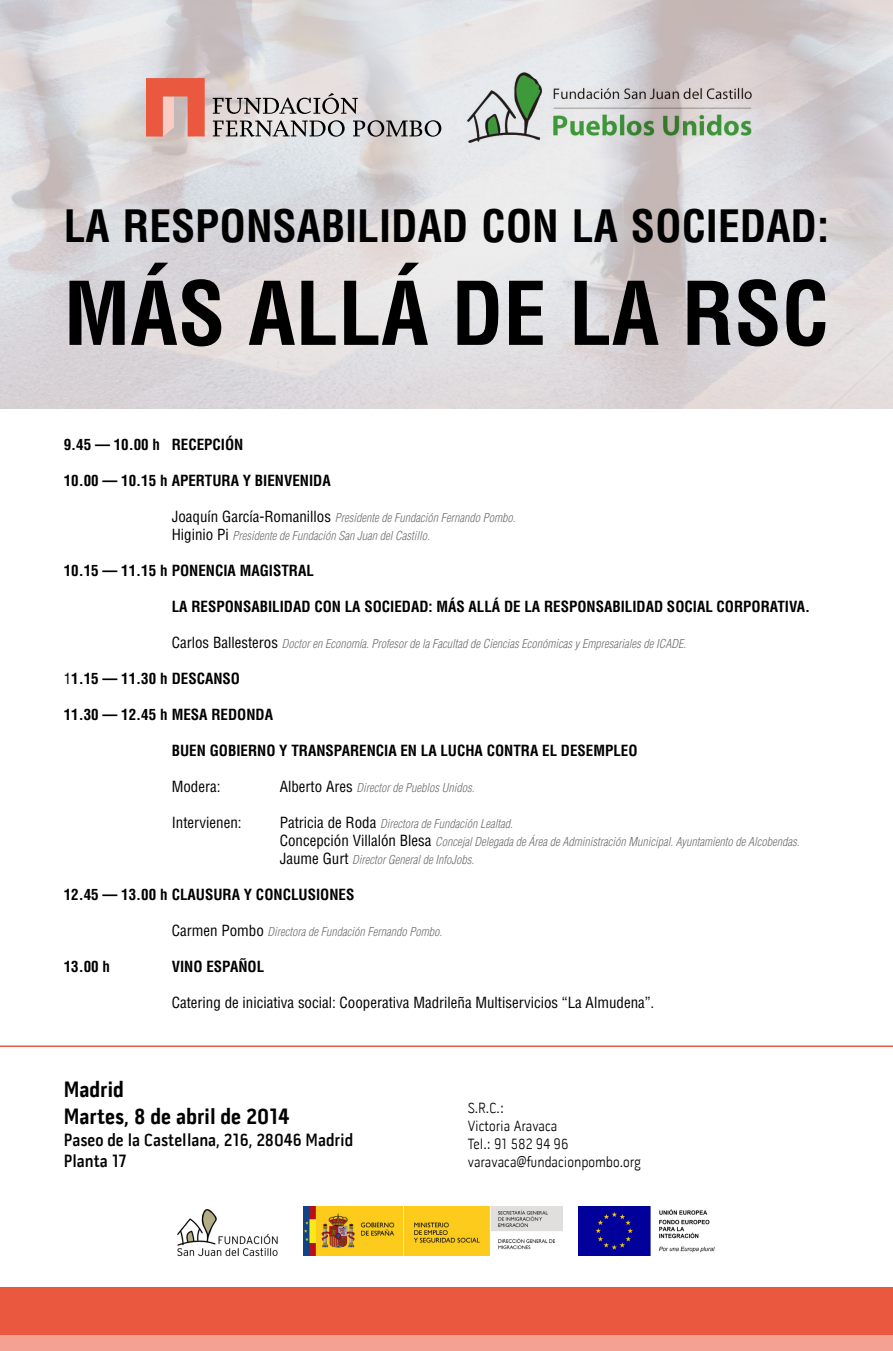
<style>
.page{position:relative;width:893px;height:1351px;background:#fff}
.page>*{position:absolute;margin:0;border:0;box-sizing:border-box;transform-origin:0 0}
.t1{font:700 condensed 85.5px "Helvetica LT Std";color:#000}
.t2{font:700 condensed 43.5px "Helvetica LT Std";color:#000}
.t3{font:700 22.5px/27px "Pill Gothic 300 mg";color:#000}
.t4{font:600 18px/21.6px "Pill Gothic 300 mg";color:#000}
.t5{font:700 condensed 15px "Helvetica LT Std";color:#000}
.t6{font:condensed 15px "Helvetica LT Std";color:#000}
.t7{font:300 15px/18px "Pill Gothic 300 mg";color:#000}
.t8{font:italic 300 condensed 12px/18px "Helvetica LT Std";color:#6d6e71}
.s1{font-weight:400;font-style:normal;font-size:15px;color:#000}
.s2{font-weight:400}
</style>
<div class="page">
<img style="left:0;top:0;width:893px;height:408px">
<div style="left:0;top:1314px;width:893px;height:36px;background:#f4a093"></div>
<div style="left:0;top:1287px;width:893px;height:47px;background:#e9583f"></div>
<hr style="left:0;top:1045px;width:893px;height:1px;background:#e9583f">
<img style="left:177px;top:1209px;width:101px;height:48px">
<img style="left:579px;top:1206px;width:136px;height:48px">
<img style="left:303px;top:1206px;width:260px;height:48px">
<svg style="left:213px;top:93px;width:145px;height:21px;background:#b1abaa"></svg>
<svg style="left:213px;top:120px;width:132px;height:17px;background:#a4a2a2"></svg>
<svg style="left:353px;top:120px;width:88px;height:17px"></svg>
<svg style="left:146px;top:78px;width:59px;height:58px;background:#e47764"></svg>
<img style="left:466px;top:72px;width:285px;height:71px">
<h2 class="t2" style="left:64px;top:199px;width:767px">LA RESPONSABILIDAD CON LA SOCIEDAD:</h2>
<h1 class="t1" style="left:64px;top:260px;width:767px">MÁS ALLÁ DE LA RSC</h1>
<p class="t5" style="left:64px;top:435px;width:181px">9.45 — 10.00 H RECEPCIÓN</p>
<p class="t5" style="left:64px;top:471px;width:268px">10.00 — 10.15 H APERTURA Y BIENVENIDA</p>
<p class="t8" style="left:172px;top:509px;width:345px"><span class="s1">Joaquín García-Romanillos</span> Presidente de Fundación Fernando Pombo.<br><span class="s1">Higinio Pi</span> Presidente de Fundación San Juan del Castillo.</p>
<p class="t5" style="left:64px;top:561px;width:252px">10.15 — 11.15 H PONENCIA MAGISTRAL</p>
<p class="t5" style="left:172px;top:597px;width:29px">LA RESPONSABILIDAD</p>
<p class="t5" style="left:314px;top:597px;width:10px">CON</p>
<p class="t5" style="left:345px;top:597px;width:29px">LA SOCIEDAD</p>
<p class="t5" style="left:429px;top:597px;width:18px">: MÁS</p>
<p class="t5" style="left:469px;top:597px;width:9px">ALLÁ</p>
<p class="t5" style="left:504px;top:597px;width:49px">DELARESPONSABILIDAD</p>
<p class="t5" style="left:667px;top:597px;width:9px">SOCIAL</p>
<p class="t5" style="left:717px;top:597px;width:9px">CORPORATIVA</p>
<p class="t5" style="left:805px;top:597px;width:6px">.</p>
<p class="t8" style="left:172px;top:635px;width:516px"><span class="s1">Carlos Ballesteros</span> Doctor en Economía. Profesor de la Facultad de Ciencias Económicas y Empresariales de ICADE.</p>
<p class="t5" style="left:64px;top:669px;width:127px"><span class="s2">1</span>1.15 — 11.30 H DESCANSO</p>
<p class="t5" style="left:64px;top:705px;width:129px">11.30 — 12.45 H MESA</p>
<p class="t5" style="left:211px;top:705px;width:10px">REDONDA</p>
<p class="t5" style="left:172px;top:741px;width:467px">BUEN GOBIERNO Y TRANSPARENCIA EN LA LUCHA CONTRA EL DESEMPLEO</p>
<p class="t6" style="left:172px;top:777px;width:50px">Modera:</p>
<p class="t8" style="left:280px;top:779px;width:196px"><span class="s1">Alberto Ares</span> Director de Pueblos Unidos.</p>
<p class="t6" style="left:172px;top:813px;width:71px">Intervienen:</p>
<p class="t8" style="left:280px;top:815px;width:521px"><span class="s1">Patricia de Roda</span> Directora de Fundación Lealtad.<br><span class="s1">Concepción Villalón Blesa</span> Concejal Delegada de Área de Administración Municipal. Ayuntamiento de Alcobendas.<br><span class="s1">Jaume Gurt</span> Director General de InfoJobs.</p>
<p class="t5" style="left:64px;top:885px;width:126px">12.45 — 13.00 H CLAUSURA</p>
<p class="t5" style="left:244px;top:885px;width:22px">Y CONCLUSIONES</p>
<p class="t8" style="left:172px;top:923px;width:272px"><span class="s1">Carmen Pombo</span> Directora de Fundación Fernando Pombo.</p>
<p class="t5" style="left:64px;top:957px;width:48px">13.00 H</p>
<p class="t5" style="left:172px;top:957px;width:17px">VINO</p>
<p class="t5" style="left:206px;top:957px;width:9px">ESPA</p>
<p class="t5" style="left:238px;top:957px;width:18px">ÑOL</p>
<p class="t6" style="left:172px;top:993px;width:484px">Catering de iniciativa social: Cooperativa Madrileña Multiservicios “La Almudena”.</p>
<h3 class="t3" style="left:64px;top:1076px;width:227px">Madrid<br>Martes, 8 de abril de 2014</h3>
<h3 class="t4" style="left:64px;top:1128px;width:291px">Paseo de la Castellana, 216, 28046 Madrid<br>Planta 17</h3>
<p class="t7" style="left:468px;top:1099px;width:175px">S.R.C.:<br>Victoria Aravaca<br>Tel.: 91 582 94 96 varavaca@fundacionpombo.org</p>
</div>
